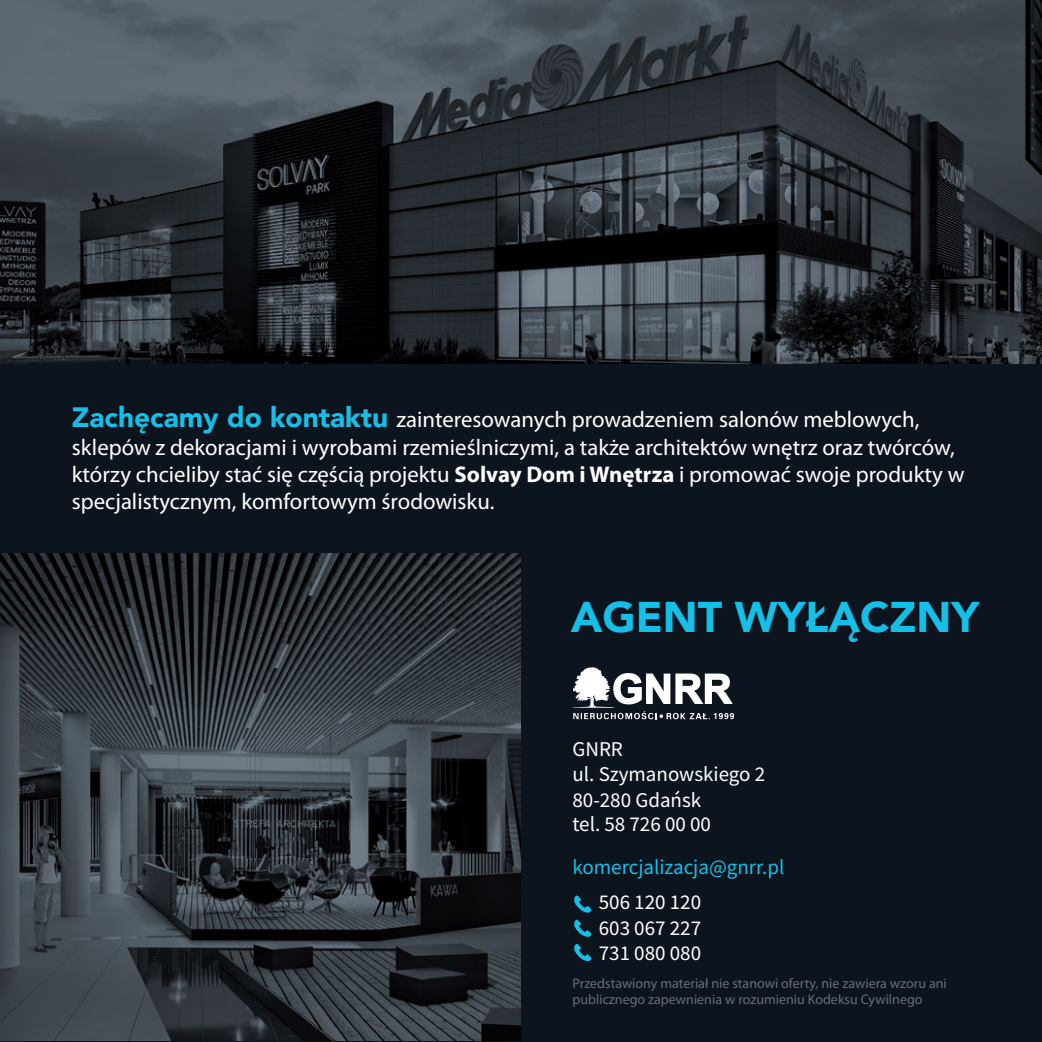
<style>
.page{position:relative;width:1042px;height:1042px;background:#fff}
.page>*{position:absolute;margin:0;border:0;box-sizing:border-box;transform-origin:0 0}
.t1{font:900 42.88px "Avenir";color:#16bfe8}
.t2{font:22.75px/27.3px "Myriad Pro";color:#fff}
.t3{font:21px/25.2px "Source Sans Pro";color:#fff}
.t4{font:21px "Source Sans Pro";color:#16bfe8}
.t5{font:14px/16.8px "Myriad Pro";color:#686e77}
.s1{font-family:"Avenir";font-weight:900;font-size:28px;color:#16bfe8}
.s2{font-weight:700}
</style>
<div class="page">
<div style="left:0;top:1px;width:1042px;height:1041px;background:#0c141e"></div>
<img style="left:0;top:0;width:1042px;height:364px">
<svg style="left:572px;top:667px;width:162px;height:52px"></svg>
<svg style="left:574px;top:895px;width:17px;height:18px"></svg>
<svg style="left:574px;top:919px;width:17px;height:18px"></svg>
<svg style="left:574px;top:944px;width:17px;height:17px"></svg>
<img style="left:0;top:554px;width:521px;height:487px">
<p class="t2" style="left:72px;top:406px;width:894px"><span class="s1">Zachęcamy do kontaktu</span> zainteresowanych prowadzeniem salonów meblowych, sklepów z dekoracjami i wyrobami rzemieślniczymi, a także architektów wnętrz oraz twórców, którzy chcieliby stać się częścią projektu <span class="s2">Solvay Dom i Wnętrza</span> i promować swoje produkty w specjalistycznym, komfortowym środowisku.</p>
<h1 class="t1" style="left:571px;top:580px;width:410px">AGENT WYŁĄCZNY</h1>
<p class="t3" style="left:572px;top:736px;width:194px">GNRR<br>ul. Szymanowskiego 2<br>80-280 Gdańsk</p>
<p class="t3" style="left:572px;top:811px;width:140px">tel. 58 726 00 00</p>
<p class="t4" style="left:572px;top:853px;width:214px">komercjalizacja@gnrr.pl</p>
<p class="t3" style="left:599px;top:890px;width:104px;text-align:justify">506 120 120<br>603 067 227<br>731 080 080</p>
<p class="t5" style="left:572px;top:974px;width:376px">Przedstawiony materiał nie stanowi oferty, nie zawiera wzoru ani publicznego zapewnienia w rozumieniu Kodeksu Cywilnego</p>
</div>
